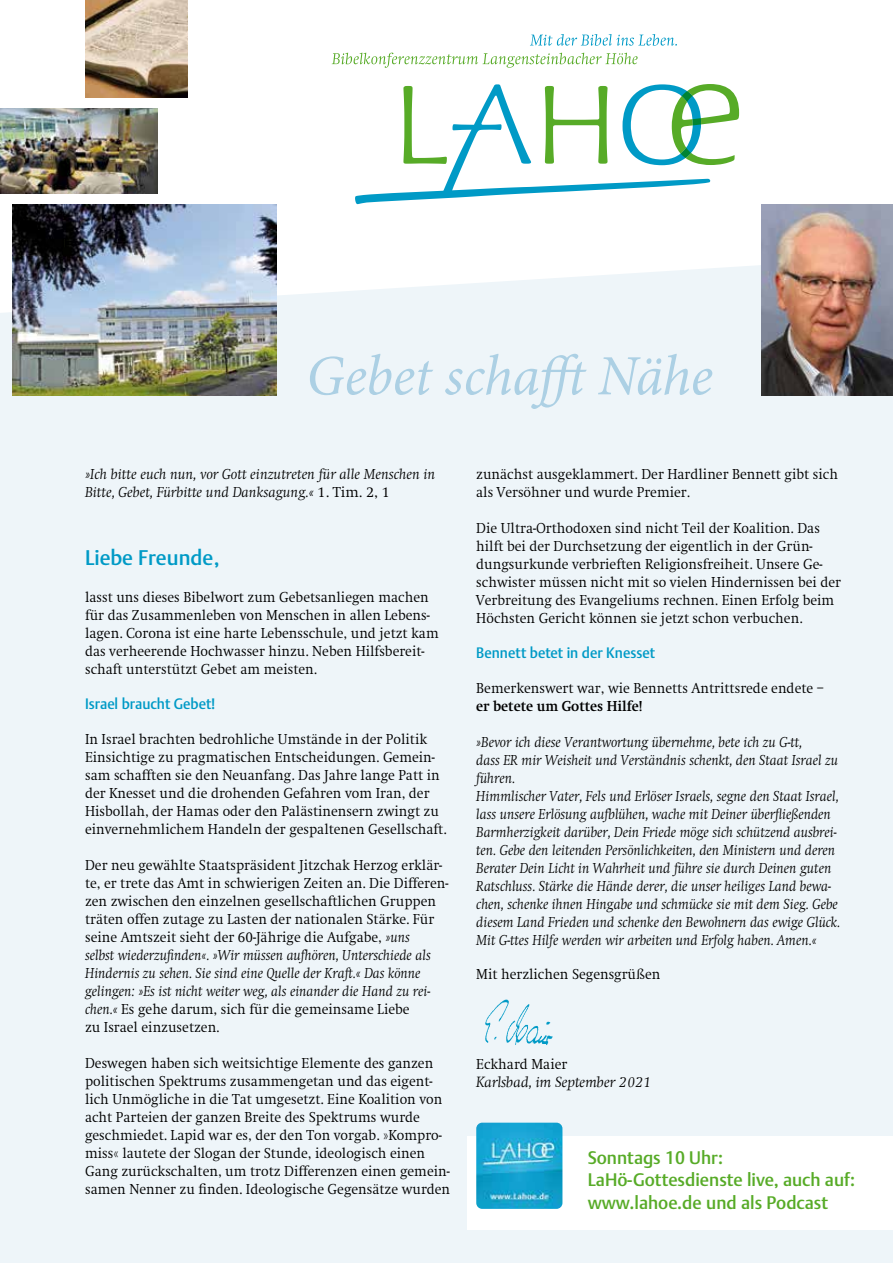
<style>
.page{position:relative;width:893px;height:1263px;background:#fff}
.page>*{position:absolute;margin:0;border:0;box-sizing:border-box;transform-origin:0 0}
.t1{font:italic 57px "Minion Pro";letter-spacing:-.005em;color:#acd0e4}
.t2{font:500 21px "DTL Argo TOT";color:#009ac6}
.t3{font:500 18px/22.5px "DTL Argo TOT";color:#57ab27}
.t4{font:300 15px/18px "Swift EF";color:#000;scale:.94 1}
.t5{font:italic 300 15px/18px "Swift EF";color:#000;scale:.94 1}
.t6{font:italic 300 15px/18px "Swift EF";color:#000}
.t7{font:500 15px "DTL Argo TOT";color:#009ac6;scale:.94 1}
.t8{font:italic 300 15px "Swift Com";color:#000}
.t9{font:700 15px "Swift EF";color:#000;scale:.94 1}
.s1{font-style:normal}
.s2{font-style:italic}
</style>
<div class="page">
<div style="left:0;top:257px;width:893px;height:1006px;background:#eef5f9"></div>
<svg style="left:530px;top:34px;width:147px;height:12px"></svg>
<svg style="left:332px;top:53px;width:306px;height:15px"></svg>
<svg style="left:355px;top:84px;width:384px;height:120px"></svg>
<img style="left:13px;top:204px;width:263px;height:191px">
<img style="left:0;top:108px;width:157px;height:85px">
<img style="left:85px;top:0;width:102px;height:98px">
<div style="left:468px;top:1136px;width:425px;height:93px;background:#fff"></div>
<img style="left:476px;top:1123px;width:86px;height:86px">
<img style="left:761px;top:204px;width:132px;height:191px">
<img style="left:480px;top:994px;width:79px;height:57px">
<h1 class="t1" style="left:306px;top:337px;width:408px">Gebet schafft Nähe</h1>
<p class="t6" style="left:85px;top:465px;width:352px">»Ich bitte euch nun, vor Gott einzutreten für alle Menschen in<br>Bitte, Gebet, Fürbitte und Danksagung.« <span class="s1">1. Tim. 2, 1</span></p>
<p class="t4" style="left:476px;top:465px;width:386px">zunächst ausgeklammert. Der Hardliner Bennett gibt sich als Versöhner und wurde Premier.</p>
<p class="t4" style="left:476px;top:519px;width:390px">Die Ultra-Orthodoxen sind nicht Teil der Koalition. Das hilft bei der Durchsetzung der eigentlich in der Grün&shy;dungsurkunde verbrieften Religionsfreiheit. Unsere Ge&shy;schwister müssen nicht mit so vielen Hindernissen bei der Verbreitung des Evangeliums rechnen. Einen Erfolg beim Höchsten Gericht können sie jetzt schon verbuchen.</p>
<p class="t7" style="left:476px;top:643px;width:192px">Bennett betet in der Knesset</p>
<p class="t4" style="left:476px;top:679px;width:371px">Bemerkenswert war, wie Bennetts Antrittsrede endete –</p>
<p class="t9" style="left:476px;top:698px;width:178px">er betete um Gottes Hilfe!</p>
<p class="t5" style="left:476px;top:733px;width:389px">»Bevor ich diese Verantwortung übernehme, bete ich zu G-tt,<br>dass ER mir Weisheit und Verständnis schenkt, den Staat Israel zu führen.<br>Himmlischer Vater, Fels und Erlöser Israels, segne den Staat Israel, lass unsere Erlösung aufblühen, wache mit Deiner überfließenden Barmherzigkeit darüber, Dein Friede möge sich schützend ausbrei&shy;ten. Gebe den leitenden Persönlichkeiten, den Ministern und deren Berater Dein Licht in Wahrheit und führe sie durch Deinen guten Ratschluss. Stärke die Hände derer, die unser heiliges Land bewa&shy;chen, schenke ihnen Hingabe und schmücke sie mit dem Sieg. Gebe diesem Land Frieden und schenke den Bewohnern das ewige Glück.<br>Mit G-ttes Hilfe werden wir arbeiten und Erfolg haben. Amen.«</p>
<p class="t4" style="left:476px;top:966px;width:198px">Mit herzlichen Segensgrüßen</p>
<h2 class="t2" style="left:85px;top:545px;width:136px">Liebe Freunde,</h2>
<p class="t4" style="left:85px;top:589px;width:378px">lasst uns dieses Bibelwort zum Gebetsanliegen machen für das Zusammenleben von Menschen in allen Lebens&shy;lagen. Corona ist eine harte Lebensschule, und jetzt kam das verheerende Hochwasser hinzu. Neben Hilfsbereit&shy;schaft unterstützt Gebet am meisten.</p>
<p class="t7" style="left:85px;top:695px;width:140px">Israel braucht Gebet!</p>
<p class="t4" style="left:85px;top:730px;width:386px">In Israel brachten bedrohliche Umstände in der Politik Einsichtige zu pragmatischen Entscheidungen. Gemein&shy;sam schafften sie den Neuanfang. Das Jahre lange Patt in der Knesset und die drohenden Gefahren vom Iran, der Hisbollah, der Hamas oder den Palästinensern zwingt zu einvernehmlichem Handeln der gespaltenen Gesellschaft.</p>
<p class="t4" style="left:85px;top:856px;width:388px">Der neu gewählte Staatspräsident Jitzchak Herzog erklär&shy;te, er trete das Amt in schwierigen Zeiten an. Die Differen&shy;zen zwischen den einzelnen gesellschaftlichen Gruppen träten offen zutage zu Lasten der nationalen Stärke. Für seine Amtszeit sieht der 60-Jährige die Aufgabe, <span class="s2">»uns<br>selbst wiederzufinden«. »Wir müssen aufhören, Unterschiede als Hindernis zu sehen. Sie sind eine Quelle der Kraft.« Das könne gelingen: »Es ist nicht weiter weg, als einander die Hand zu rei&shy;chen.«</span> Es gehe darum, sich für die gemeinsame Liebe<br>zu Israel einzusetzen.</p>
<p class="t4" style="left:85px;top:1054px;width:390px">Deswegen haben sich weitsichtige Elemente des ganzen politischen Spektrums zusammengetan und das eigent&shy;lich Unmögliche in die Tat umgesetzt. Eine Koalition von acht Parteien der ganzen Breite des Spektrums wurde geschmiedet. Lapid war es, der den Ton vorgab. »Kompro&shy;miss« lautete der Slogan der Stunde, ideologisch einen Gang zurückschalten, um trotz Differenzen einen gemein&shy;samen Nenner zu finden. Ideologische Gegensätze wurden</p>
<p class="t4" style="left:476px;top:1056px;width:98px">Eckhard Maier</p>
<p class="t8" style="left:476px;top:1073px;width:177px">Karlsbad, im September 2021</p>
<p class="t3" style="left:588px;top:1146px;width:269px">Sonntags 10 Uhr:<br>LaHö-Gottesdienste live, auch auf: www.lahoe.de und als Podcast</p>
</div>
